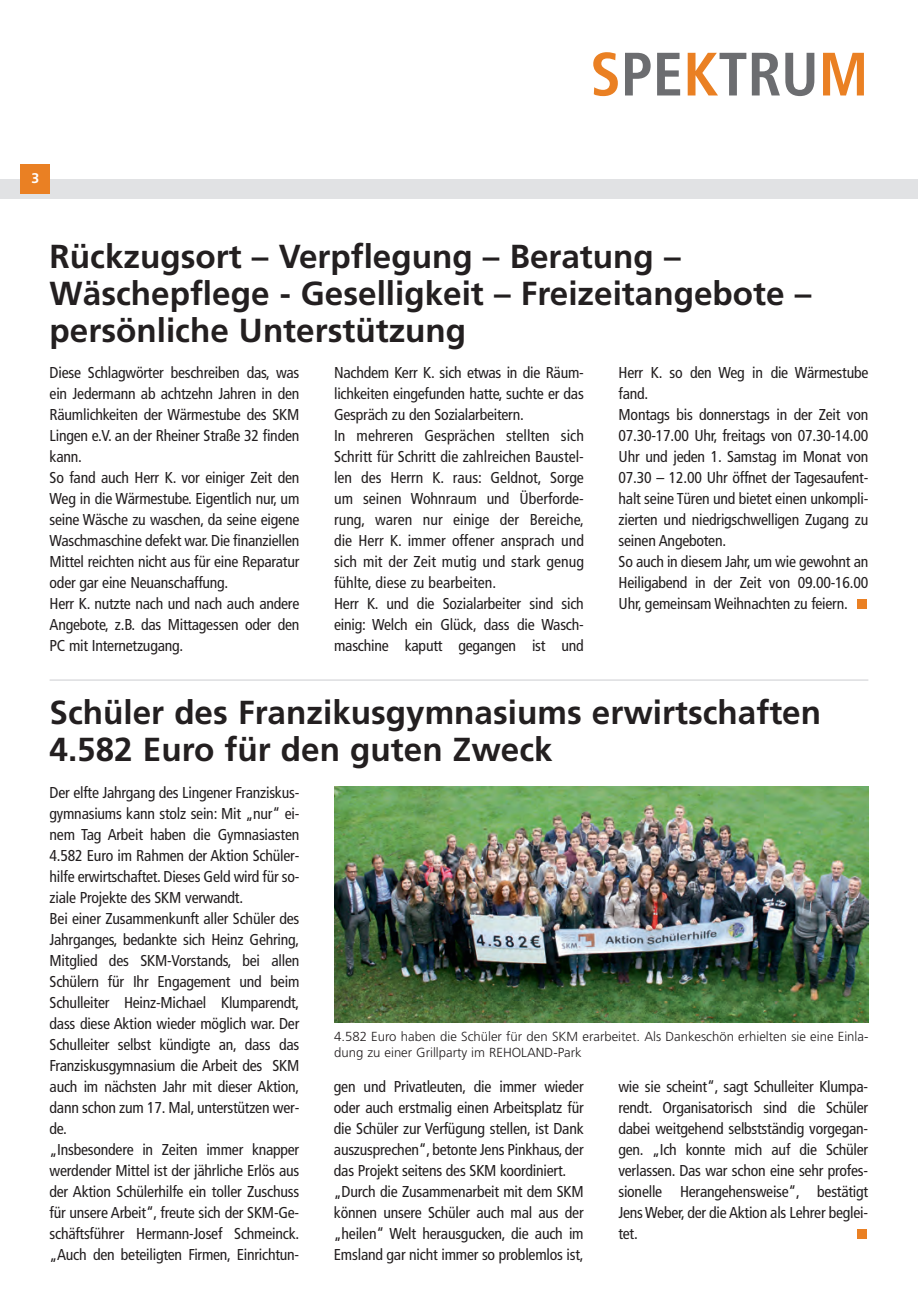
<style>
.page{position:relative;width:918px;height:1315px;background:#fff}
.page>*{position:absolute;margin:0;border:0;box-sizing:border-box;transform-origin:0 0}
.t1{font:700 condensed 61.07px "Frutiger";color:#6c6d70}
.t2{font:700 33.25px/36.8px "Frutiger";color:#231f20}
.t3{font:condensed 15.75px/21px "Frutiger";letter-spacing:-.015em;color:#231f20}
.t4{font:700 14px "Frutiger";color:#fff}
.t5{font:300 13.12px/15.8px "Frutiger";color:#231f20}
.s1{color:#ea8023}
</style>
<div class="page">
<div style="left:0;top:179px;width:918px;height:19px;background:#e1e2e4"></div>
<div style="left:20px;top:164px;width:30px;height:29px;background:#ea8023"></div>
<div style="left:856px;top:599px;width:10px;height:10px;background:#ea8023"></div>
<div style="left:856px;top:1229px;width:10px;height:10px;background:#ea8023"></div>
<img style="left:334px;top:786px;width:534px;height:236px">
<hr style="left:50px;top:679px;width:818px;height:2px;background:#e1e2e4">
<h1 class="t1" style="left:590px;top:50px;width:280px"><span class="s1">S</span>PE<span class="s1">K</span>TRU<span class="s1">M</span></h1>
<p class="t4" style="left:31px;top:173px;width:9px">3</p>
<h2 class="t2" style="left:50px;top:241px;width:763px">Rückzugsort – Verpflegung – Beratung –<br>Wäschepflege - Geselligkeit – Freizeitangebote – persönliche Unterstützung</h2>
<p class="t3" style="left:50px;top:363px;width:251px">Diese Schlagwörter beschreiben das, was ein Jedermann ab achtzehn Jahren in den Räumlichkeiten der Wärmestube des SKM Lingen e.V. an der Rheiner Straße 32 finden kann.<br>So fand auch Herr K. vor einiger Zeit den Weg in die Wärmestube. Eigentlich nur, um seine Wäsche zu waschen, da seine eigene Waschmaschine defekt war. Die finanziellen Mittel reichten nicht aus für eine Reparatur oder gar eine Neuanschaffung.<br>Herr K. nutzte nach und nach auch andere Angebote, z.B. das Mittagessen oder den PC mit Internetzugang.</p>
<p class="t3" style="left:334px;top:363px;width:251px">Nachdem Kerr K. sich etwas in die Räum&shy;lichkeiten eingefunden hatte, suchte er das Gespräch zu den Sozialarbeitern.<br>In mehreren Gesprächen stellten sich Schritt für Schritt die zahlreichen Baustel&shy;len des Herrn K. raus: Geldnot, Sorge um seinen Wohnraum und Überforde&shy;rung, waren nur einige der Bereiche, die Herr K. immer offener ansprach und sich mit der Zeit mutig und stark genug fühlte, diese zu bearbeiten.<br>Herr K. und die Sozialarbeiter sind sich einig: Welch ein Glück, dass die Wasch&shy;maschine kaputt gegangen ist und</p>
<p class="t3" style="left:618px;top:363px;width:251px">Herr K. so den Weg in die Wärmestube fand.<br>Montags bis donnerstags in der Zeit von 07.30-17.00 Uhr, freitags von 07.30-14.00<br>Uhr und jeden 1. Samstag im Monat von 07.30 – 12.00 Uhr öffnet der Tagesaufent&shy;halt seine Türen und bietet einen unkompli&shy;zierten und niedrigschwelligen Zugang zu seinen Angeboten.<br>So auch in diesem Jahr, um wie gewohnt an Heiligabend in der Zeit von 09.00-16.00<br>Uhr, gemeinsam Weihnachten zu feiern.</p>
<h2 class="t2" style="left:50px;top:697px;width:773px">Schüler des Franzikusgymnasiums erwirtschaften<br>4.582 Euro für den guten Zweck</h2>
<p class="t3" style="left:49px;top:783px;width:251px">Der elfte Jahrgang des Lingener Franziskus&shy;gymnasiums kann stolz sein: Mit „nur“ ei&shy;nem Tag Arbeit haben die Gymnasiasten 4.582 Euro im Rahmen der Aktion Schüler&shy;hilfe erwirtschaftet. Dieses Geld wird für so&shy;ziale Projekte des SKM verwandt.<br>Bei einer Zusammenkunft aller Schüler des Jahrganges, bedankte sich Heinz Gehring, Mitglied des SKM-Vorstands, bei allen Schülern für Ihr Engagement und beim Schulleiter Heinz-Michael Klumparendt, dass diese Aktion wieder möglich war. Der Schulleiter selbst kündigte an, dass das Franziskusgymnasium die Arbeit des SKM auch im nächsten Jahr mit dieser Aktion, dann schon zum 17. Mal, unterstützen wer&shy;de.<br>„Insbesondere in Zeiten immer knapper werdender Mittel ist der jährliche Erlös aus der Aktion Schülerhilfe ein toller Zuschuss für unsere Arbeit“, freute sich der SKM-Ge&shy;schäftsführer Hermann-Josef Schmeinck. „Auch den beteiligten Firmen, Einrichtun-</p>
<p class="t5" style="left:334px;top:1029px;width:536px">4.582 Euro haben die Schüler für den SKM erarbeitet. Als Dankeschön erhielten sie eine Einla&shy;dung zu einer Grillparty im REHOLAND-Park</p>
<p class="t3" style="left:334px;top:1077px;width:251px">gen und Privatleuten, die immer wieder oder auch erstmalig einen Arbeitsplatz für die Schüler zur Verfügung stellen, ist Dank auszusprechen“, betonte Jens Pinkhaus, der das Projekt seitens des SKM koordiniert. „Durch die Zusammenarbeit mit dem SKM können unsere Schüler auch mal aus der „heilen“ Welt herausgucken, die auch im Emsland gar nicht immer so problemlos ist,</p>
<p class="t3" style="left:618px;top:1077px;width:251px;text-align:justify">wie sie scheint“, sagt Schulleiter Klumpa&shy;rendt. Organisatorisch sind die Schüler dabei weitgehend selbstständig vorgegan&shy;gen. „Ich konnte mich auf die Schüler verlassen. Das war schon eine sehr profes&shy;sionelle Herangehensweise“, bestätigt Jens Weber, der die Aktion als Lehrer beglei&shy;tet.</p>
</div>
